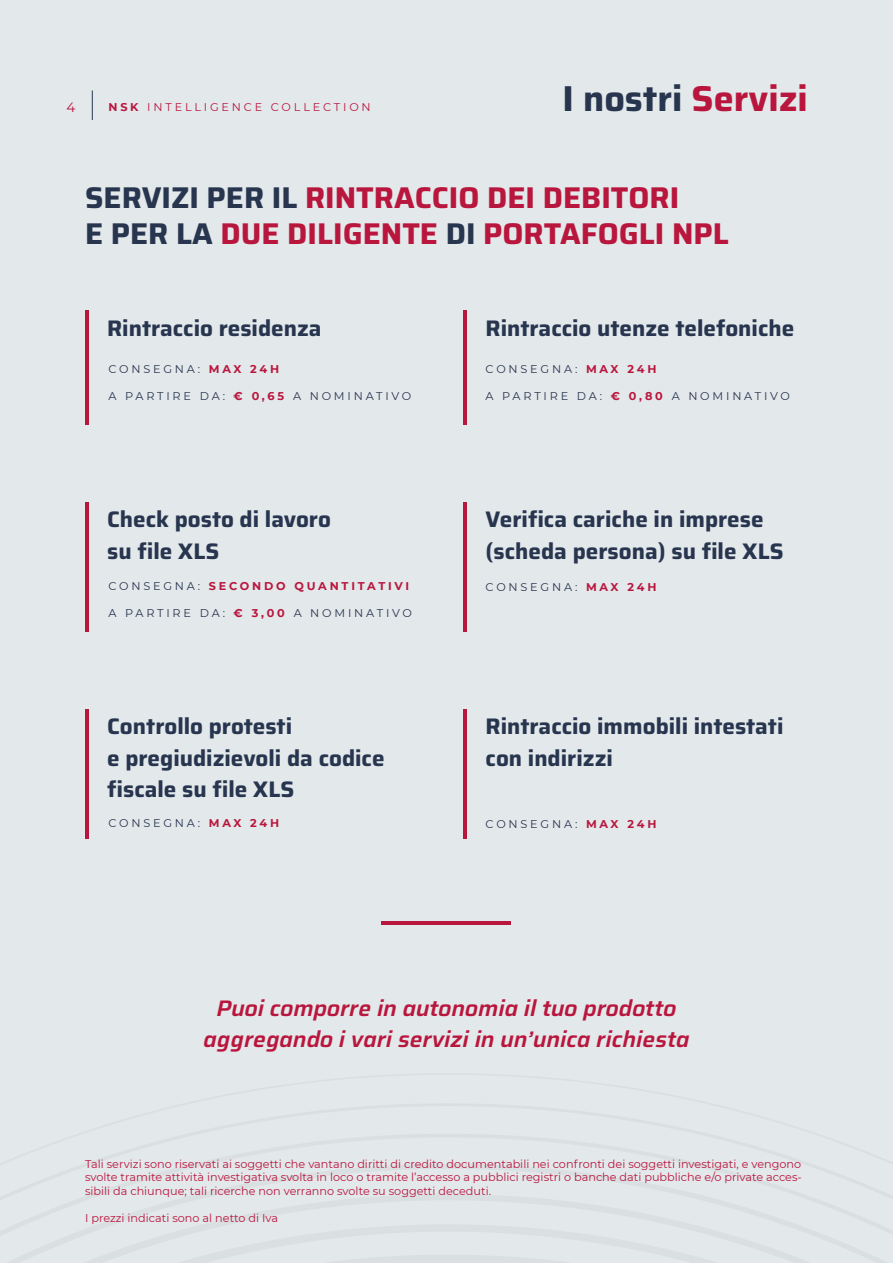
<style>
.page{position:relative;width:893px;height:1263px;background:#e3e8eb}
.page>*{position:absolute;margin:0;border:0;box-sizing:border-box;transform-origin:0 0}
.t1{font:100 36px "Saira";color:#28354f}
.t2{font:100 30px/36px "Saira";color:#b9163d}
.t3{font:100 22.5px/31.5px "Saira";color:#28354f}
.t4{font:italic 100 22.5px/31.5px "Saira";color:#b9163d;text-align:center}
.t5{font:13.5px "Montserrat";color:#b9163d}
.t6{font:11.25px/13.5px "Montserrat";color:#b9163d;text-align:justify}
.t7{font:11.25px "Montserrat";letter-spacing:.25em;color:#28354f}
.t8{font:700 11.25px "Montserrat";letter-spacing:.25em;color:#b9163d}
.t9{font:11.25px "Montserrat";letter-spacing:.25em;color:#b9163d}
.s1{font-weight:700}
.s2{color:#b9163d}
.s3{color:#28354f}
.s4{font-weight:700;color:#b9163d}
.s5{font-weight:400;color:#28354f}
</style>
<div class="page">
<hr style="left:85px;top:310px;width:3px;height:115px;background:#b9163d">
<hr style="left:463px;top:310px;width:4px;height:115px;background:#b9163d">
<hr style="left:85px;top:502px;width:3px;height:130px;background:#b9163d">
<hr style="left:85px;top:709px;width:3px;height:130px;background:#b9163d">
<hr style="left:463px;top:502px;width:4px;height:130px;background:#b9163d">
<hr style="left:463px;top:709px;width:4px;height:130px;background:#b9163d">
<hr style="left:382px;top:921px;width:129px;height:4px;background:#b9163d">
<svg style="left:92px;top:91px;width:1px;height:29px"></svg>
<p class="t5" style="left:67px;top:98px;width:10px">4</p>
<p class="t9" style="left:108px;top:99px;width:264px"><span class="s1">NSK</span> INTELLIGENCE COLLECTION</p>
<h1 class="t1" style="left:563px;top:69px;width:247px">I nostri <span class="s2">Servizi</span></h1>
<h2 class="t2" style="left:85px;top:178px;width:645px"><span class="s3">SERVIZI PER IL</span> RINTRACCIO DEI DEBITORI<br><span class="s3">E PER LA</span> DUE DILIGENTE <span class="s3">DI</span> PORTAFOGLI NPL</h2>
<h3 class="t3" style="left:107px;top:311px;width:216px">Rintraccio residenza</h3>
<h3 class="t3" style="left:486px;top:311px;width:310px">Rintraccio utenze telefoniche</h3>
<p class="t7" style="left:108px;top:361px;width:172px">CONSEGNA: <span class="s4">MAX 24H</span></p>
<p class="t7" style="left:486px;top:361px;width:172px">CONSEGNA: <span class="s4">MAX 24H</span></p>
<p class="t7" style="left:108px;top:388px;width:304px">A PARTIRE DA: <span class="s4">€ 0,65</span> A NOMINATIVO</p>
<p class="t7" style="left:486px;top:388px;width:306px">A PARTIRE DA: <span class="s4">€ 0,80</span> A NOMINATIVO</p>
<h3 class="t3" style="left:107px;top:503px;width:225px">Check posto di lavoro su file XLS</h3>
<h3 class="t3" style="left:486px;top:503px;width:300px">Verifica cariche in imprese (scheda persona) su file XLS</h3>
<p class="t8" style="left:108px;top:578px;width:302px"><span class="s5">CONSEGNA:</span> SECONDO QUANTITATIVI</p>
<p class="t7" style="left:486px;top:580px;width:172px">CONSEGNA: <span class="s4">MAX 24H</span></p>
<p class="t7" style="left:108px;top:605px;width:305px">A PARTIRE DA: <span class="s4">€ 3,00</span> A NOMINATIVO</p>
<h3 class="t3" style="left:107px;top:710px;width:279px">Controllo protesti<br>e pregiudizievoli da codice fiscale su file XLS</h3>
<h3 class="t3" style="left:486px;top:710px;width:299px">Rintraccio immobili intestati con indirizzi</h3>
<p class="t7" style="left:108px;top:815px;width:172px">CONSEGNA: <span class="s4">MAX 24H</span></p>
<p class="t7" style="left:486px;top:817px;width:172px">CONSEGNA: <span class="s4">MAX 24H</span></p>
<h3 class="t4" style="left:204px;top:991px;width:487px">Puoi comporre in autonomia il tuo prodotto aggregando i vari servizi in un’unica richiesta</h3>
<p class="t6" style="left:85px;top:1156px;width:718px">Tali servizi sono riservati ai soggetti che vantano diritti di credito documentabili nei confronti dei soggetti investigati, e vengono svolte tramite attività investigativa svolta in loco o tramite l’accesso a pubblici registri o banche dati pubbliche e/o private acces&shy;sibili da chiunque; tali ricerche non verranno svolte su soggetti deceduti.</p>
<p class="t6" style="left:85px;top:1210px;width:194px">I prezzi indicati sono al netto di Iva</p>
</div>
